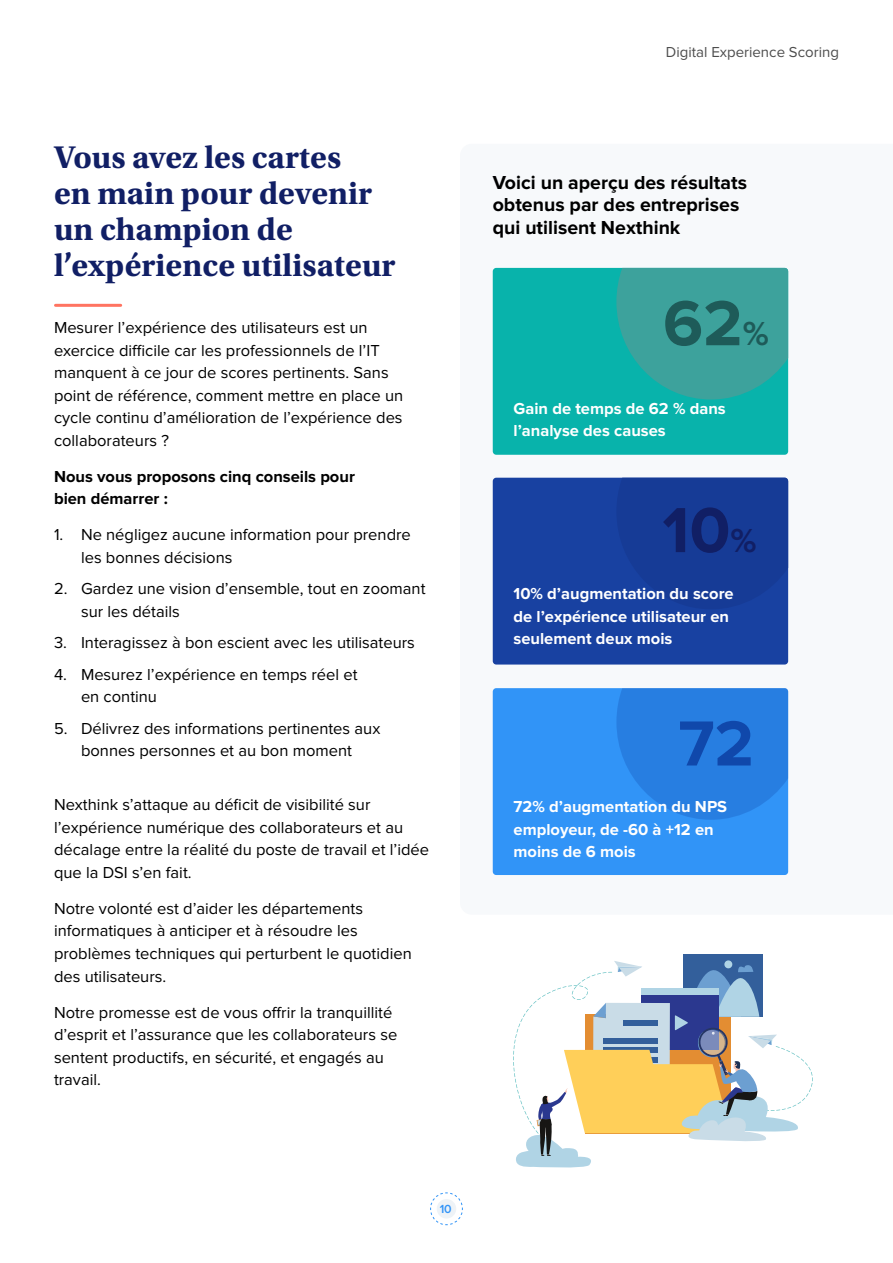
<style>
.page{position:relative;width:893px;height:1263px;background:#fff}
.page>*{position:absolute;margin:0;border:0;box-sizing:border-box;transform-origin:0 0}
.t1{font:700 66px "Proxima Nova";color:#1e5b59}
.t2{font:700 66px "Proxima Nova";color:#111f65}
.t3{font:700 66px "Proxima Nova";color:#1048ab}
.t4{font:700 33px/36px "Utopia Std";color:#111f65}
.t5{font:700 19.5px/22.5px "Proxima Nova";color:#000}
.t6{font:16.5px/22.5px "Proxima Nova";color:#000}
.t7{font:700 16.5px/22.5px "Proxima Nova";color:#fff}
.t8{font:700 16.5px/22.5px "Proxima Nova";color:#000}
.t9{font:15px "Proxima Nova";color:#4d4d4d}
.t10{font:600 12.15px "Proxima Nova";color:#3194f7}
.s1{font-size:34.5px}
</style>
<div class="page">
<svg style="left:430px;top:1192px;width:33px;height:33px"></svg>
<div style="left:437px;top:1199px;width:19px;height:19px;background:#eef3f7;border-radius:50%"></div>
<div style="left:683px;top:954px;width:79px;height:63px;background:#335f9b"></div>
<svg style="left:513px;top:961px;width:300px;height:207px"></svg>
<svg style="left:492px;top:267px;width:297px;height:609px"></svg>
<div style="left:493px;top:268px;width:295px;height:187px;background:#08b3ab;border-radius:4px"></div>
<svg style="left:616px;top:268px;width:172px;height:131px;background:#36a49d"></svg>
<div style="left:493px;top:478px;width:295px;height:186px;background:#1841a1;border-radius:4px"></div>
<svg style="left:617px;top:478px;width:171px;height:131px"></svg>
<div style="left:493px;top:688px;width:295px;height:187px;background:#3194f7;border-radius:4px"></div>
<svg style="left:616px;top:688px;width:172px;height:132px;background:#2881e4"></svg>
<hr style="left:56px;top:304px;width:65px;height:3px;background:#ff7461">
<h2 class="t4" style="left:54px;top:139px;width:343px">Vous avez les cartes<br>en main pour devenir un champion de l’expérience utilisateur</h2>
<p class="t6" style="left:54px;top:317px;width:351px">Mesurer l’expérience des utilisateurs est un exercice difficile car les professionnels de l’IT manquent à ce jour de scores pertinents. Sans point de référence, comment mettre en place un cycle continu d’amélioration de l’expérience des collaborateurs ?</p>
<p class="t8" style="left:54px;top:465px;width:302px">Nous vous proposons cinq conseils pour bien démarrer :</p>
<p class="t6" style="left:81px;top:524px;width:331px;text-indent:-27px">1. Ne négligez aucune information pour prendre les bonnes décisions</p>
<p class="t6" style="left:81px;top:578px;width:346px;text-indent:-27px">2. Gardez une vision d’ensemble, tout en zoomant sur les détails</p>
<p class="t6" style="left:54px;top:632px;width:362px">3. Interagissez à bon escient avec les utilisateurs</p>
<p class="t6" style="left:81px;top:663px;width:278px;text-indent:-27px">4. Mesurez l’expérience en temps réel et en continu</p>
<p class="t6" style="left:54px;top:717px;width:328px;text-align:center">5. Délivrez des informations pertinentes aux bonnes personnes et au bon moment</p>
<p class="t6" style="left:54px;top:794px;width:377px">Nexthink s’attaque au déficit de visibilité sur l’expérience numérique des collaborateurs et au décalage entre la réalité du poste de travail et l’idée que la DSI s’en fait.</p>
<p class="t6" style="left:54px;top:897px;width:359px">Notre volonté est d’aider les départements informatiques à anticiper et à résoudre les problèmes techniques qui perturbent le quotidien des utilisateurs.</p>
<p class="t6" style="left:54px;top:1001px;width:345px">Notre promesse est de vous offrir la tranquillité d’esprit et l’assurance que les collaborateurs se sentent productifs, en sécurité, et engagés au travail.</p>
<p class="t9" style="left:666px;top:43px;width:175px">Digital Experience Scoring</p>
<p class="t5" style="left:493px;top:172px;width:256px">Voici un aperçu des résultats obtenus par des entreprises qui utilisent Nexthink</p>
<h1 class="t1" style="left:663px;top:285px;width:107px">62<span class="s1">%</span></h1>
<p class="t7" style="left:514px;top:397px;width:214px">Gain de temps de 62 % dans l’analyse des causes</p>
<h1 class="t2" style="left:662px;top:492px;width:96px">10<span class="s1">%</span></h1>
<p class="t7" style="left:514px;top:583px;width:222px">10% d’augmentation du score de l’expérience utilisateur en seulement deux mois</p>
<h1 class="t3" style="left:678px;top:705px;width:77px">72</h1>
<p class="t7" style="left:514px;top:796px;width:215px">72% d’augmentation du NPS employeur, de -60 à +12 en moins de 6 mois</p>
<p class="t10" style="left:440px;top:1202px;width:14px">10</p>
</div>
